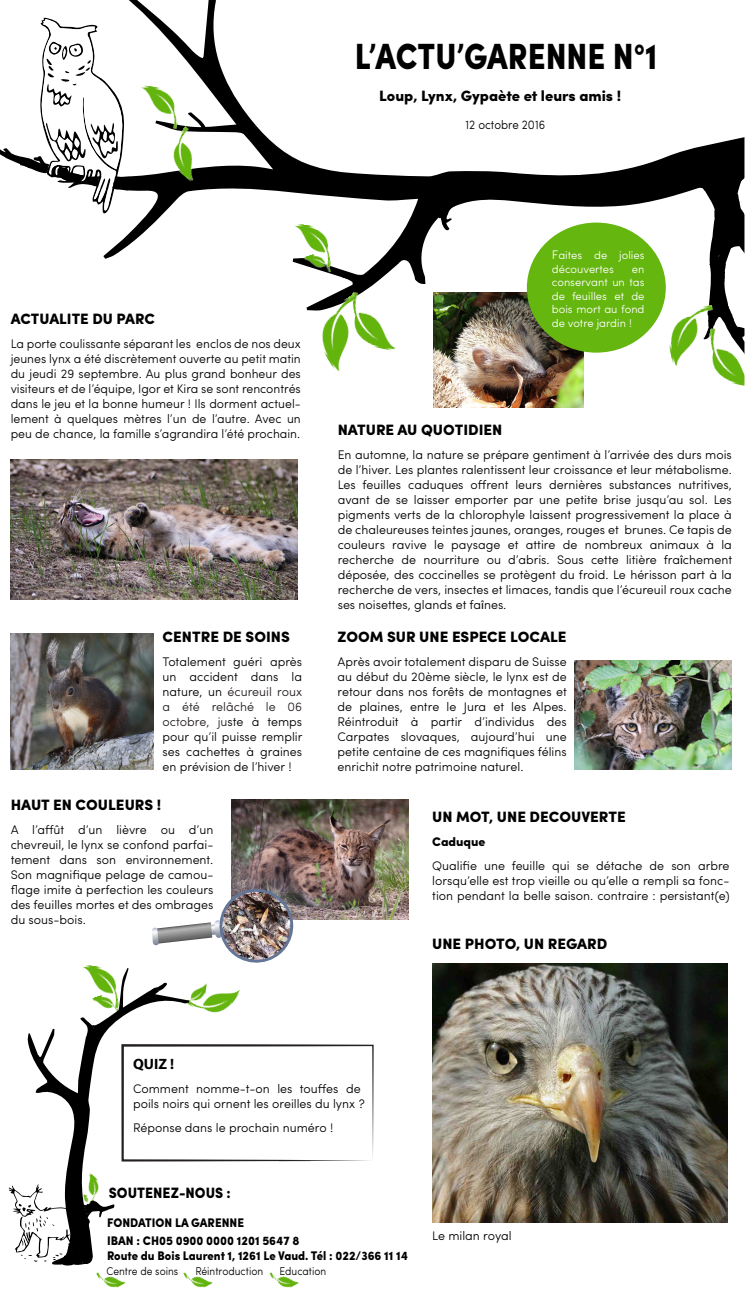
<style>
.page{position:relative;width:745px;height:1293px;background:#fff}
.page>*{position:absolute;margin:0;border:0;box-sizing:border-box;transform-origin:0 0}
.t1{font:900 36.5px "Sofia Pro";color:#000;scale:.85 1}
.t2{font:900 15px "Sofia Pro";color:#000}
.t3{font:900 15px "Sofia Pro";color:#000;scale:.92 1}
.t4{font:700 15px "Myriad Pro";color:#000}
.t5{font:300 12.5px/15px "Sofia Pro";color:#000;text-align:justify}
.t6{font:900 12.5px/18px "Sofia Pro";color:#000;scale:.92 1}
.t7{font:300 12.5px "Sofia Pro";color:#000;scale:.92 1}
.t8{font:900 12.5px "Sofia Pro";color:#000}
.t9{font:300 11.25px/13.5px "Sofia Pro";color:#fff}
.t10{font:300 11.25px "Sofia Pro";color:#000;scale:.92 1}
.s1{color:#241f20}
.s2{font-size:12.5px}
.s3{font-family:"Myriad Pro";font-weight:400}
</style>
<div class="page">
<svg style="left:43px;top:0;width:653px;height:311px"></svg>
<svg style="left:0;top:18px;width:153px;height:199px"></svg>
<svg style="left:187px;top:112px;width:19px;height:14px"></svg>
<img style="left:662px;top:305px;width:34px;height:61px">
<img style="left:342px;top:292px;width:63px;height:59px">
<img style="left:305px;top:294px;width:78px;height:77px">
<img style="left:289px;top:223px;width:46px;height:44px">
<img style="left:136px;top:85px;width:46px;height:44px">
<img style="left:160px;top:126px;width:56px;height:56px">
<img style="left:304px;top:250px;width:27px;height:28px">
<img style="left:82px;top:965px;width:20px;height:3px">
<img style="left:189px;top:990px;width:51px;height:23px">
<img style="left:189px;top:983px;width:18px;height:21px">
<img style="left:231px;top:800px;width:177px;height:119px">
<img style="left:152px;top:886px;width:141px;height:77px">
<svg style="left:84px;top:968px;width:105px;height:48px"></svg>
<img style="left:96px;top:1272px;width:29px;height:16px">
<img style="left:269px;top:1272px;width:29px;height:16px">
<img style="left:183px;top:1272px;width:29px;height:16px">
<img style="left:574px;top:660px;width:156px;height:109px">
<img style="left:11px;top:459px;width:286px;height:140px">
<img style="left:433px;top:293px;width:150px;height:114px">
<img style="left:11px;top:634px;width:143px;height:135px">
<div style="left:526px;top:223px;width:139px;height:130px;background:#65b60f;border-radius:50%"></div>
<img style="left:432px;top:963px;width:294px;height:260px">
<svg style="left:436px;top:196px;width:19px;height:34px"></svg>
<svg style="left:149px;top:982px;width:19px;height:9px"></svg>
<svg style="left:393px;top:256px;width:11px;height:9px"></svg>
<svg style="left:696px;top:137px;width:48px;height:249px"></svg>
<svg style="left:341px;top:276px;width:15px;height:7px"></svg>
<svg style="left:189px;top:51px;width:17px;height:14px"></svg>
<svg style="left:8px;top:1016px;width:365px;height:250px"></svg>
<h1 class="t1" style="left:354px;top:27px;width:357px">L’ACTU’GARENNE N°1</h1>
<p class="t2" style="left:379px;top:84px;width:243px">Loup, Lynx, Gypaète et leurs amis !</p>
<p class="t7" style="left:465px;top:115px;width:88px">12 octobre 2016</p>
<p class="t2" style="left:11px;top:306px;width:146px">ACTUALITE DU PARC</p>
<p class="t5" style="left:11px;top:335px;width:291px">La porte coulissante séparant les enclos de nos deux jeunes lynx a été discrètement ouverte au petit matin du jeudi 29 septembre. Au plus grand bonheur des visiteurs et de l’équipe, Igor et Kira se sont rencontrés dans le jeu et la bonne humeur ! Ils dorment actuel&shy;lement à quelques mètres l’un de l’autre. Avec un peu de chance, la famille s’agrandira l’été prochain.</p>
<p class="t2" style="left:162px;top:625px;width:129px">CENTRE DE SOINS</p>
<p class="t5" style="left:162px;top:653px;width:141px">Totalement guéri après un accident dans la nature, un <span class="s1">écureuil roux a été relâché le 06 octobre, ju</span>ste à temps pour qu’il puisse remplir ses cachettes à graines en prévision de l’hiver !</p>
<p class="t2" style="left:11px;top:792px;width:152px">HAUT EN COULEURS !</p>
<p class="t5" style="left:11px;top:821px;width:204px">A l’affût d’un lièvre ou d’un chevreuil, le lynx se confond parfai&shy;tement dans son environnement.<br>Son magnifique pelage de camou&shy;flage imite à perfection les couleurs des feuilles mortes et des ombrages du sous-bois.</p>
<p class="t9" style="left:551px;top:248px;width:94px"><span class="s2">F</span>aites de jolies découvertes</p>
<p class="t9" style="left:551px;top:261px;width:94px;text-align:justify;text-indent:80px">en conservant un tas de feuilles et de bois mort au fond de votre jardin !</p>
<p class="t2" style="left:337px;top:418px;width:166px">NATURE AU QUOTIDIEN</p>
<p class="t5" style="left:337px;top:446px;width:396px">En automne, la nature se prépare gentiment à l’arrivée des durs mois de l’hiver. Les plantes ralentissent leur croissance et leur métabolisme.<br>Les feuilles caduques offrent leurs dernières substances nutritives, avant de se laisser emporter par une petite brise jusqu’au sol. Les pigments verts de la chlorophyle laissent progressivement la place à de chaleureuses teintes jaunes, oranges, rouges et brunes. Ce tapis de couleurs ravive le paysage et attire de nombreux animaux à la recherche de nourriture ou d’abris. Sous cette litière fra<span class="s3">î</span>chement déposée, des coccinelles se protègent du froid. Le hérisson part à la recherche de vers, insectes et limaces, tandis que l’écureuil roux cache ses noisettes, glands et fa<span class="s3">î</span>nes.</p>
<p class="t2" style="left:337px;top:625px;width:230px">ZOOM SUR UNE ESPECE LOCALE</p>
<p class="t5" style="left:337px;top:653px;width:231px">Après avoir totalement disparu de Suisse au début du 20ème siècle, le lynx est de retour dans nos forêts de montagnes et de plaines, entre le Jura et les Alpes.<br>Réintroduit à partir d’individus des Carpates slovaques, aujourd’hui une petite centaine de ces magnifiques félins enrichit notre patrimoine naturel.</p>
<p class="t2" style="left:432px;top:805px;width:195px">UN MOT, UNE DECOUVERTE</p>
<p class="t8" style="left:432px;top:832px;width:55px">Caduque</p>
<p class="t5" style="left:432px;top:857px;width:299px">Qualifie une feuille qui se détache de son arbre lorsqu’elle est trop vieille ou qu’elle a rempli sa fonc&shy;tion pendant la belle saison. contraire : persistant(e)</p>
<p class="t2" style="left:432px;top:931px;width:177px">UNE PHOTO, UN REGARD</p>
<p class="t4" style="left:133px;top:1054px;width:42px">QUIZ !</p>
<p class="t5" style="left:133px;top:1080px;width:233px">Comment nomme-t-on les touffes de poils noirs qui ornent les oreilles du lynx ?</p>
<p class="t5" style="left:133px;top:1119px;width:201px">Réponse dans le prochain numéro !</p>
<p class="t3" style="left:109px;top:1180px;width:134px">SOUTENEZ-NOUS :</p>
<p class="t6" style="left:107px;top:1213px;width:210px">FONDATION LA GARENNE<br>IBAN : CH05 0900 0000 1201 5647 8</p>
<p class="t6" style="left:107px;top:1246px;width:328px">Route du Bois Laurent 1, 1261 Le Vaud. Tél : 022/366 11 14</p>
<p class="t10" style="left:106px;top:1262px;width:80px">Centre de soins</p>
<p class="t10" style="left:279px;top:1262px;width:52px">Education</p>
<p class="t10" style="left:195px;top:1262px;width:75px">Réintroduction</p>
<p class="t5" style="left:432px;top:1226px;width:81px">Le milan royal</p>
</div>
